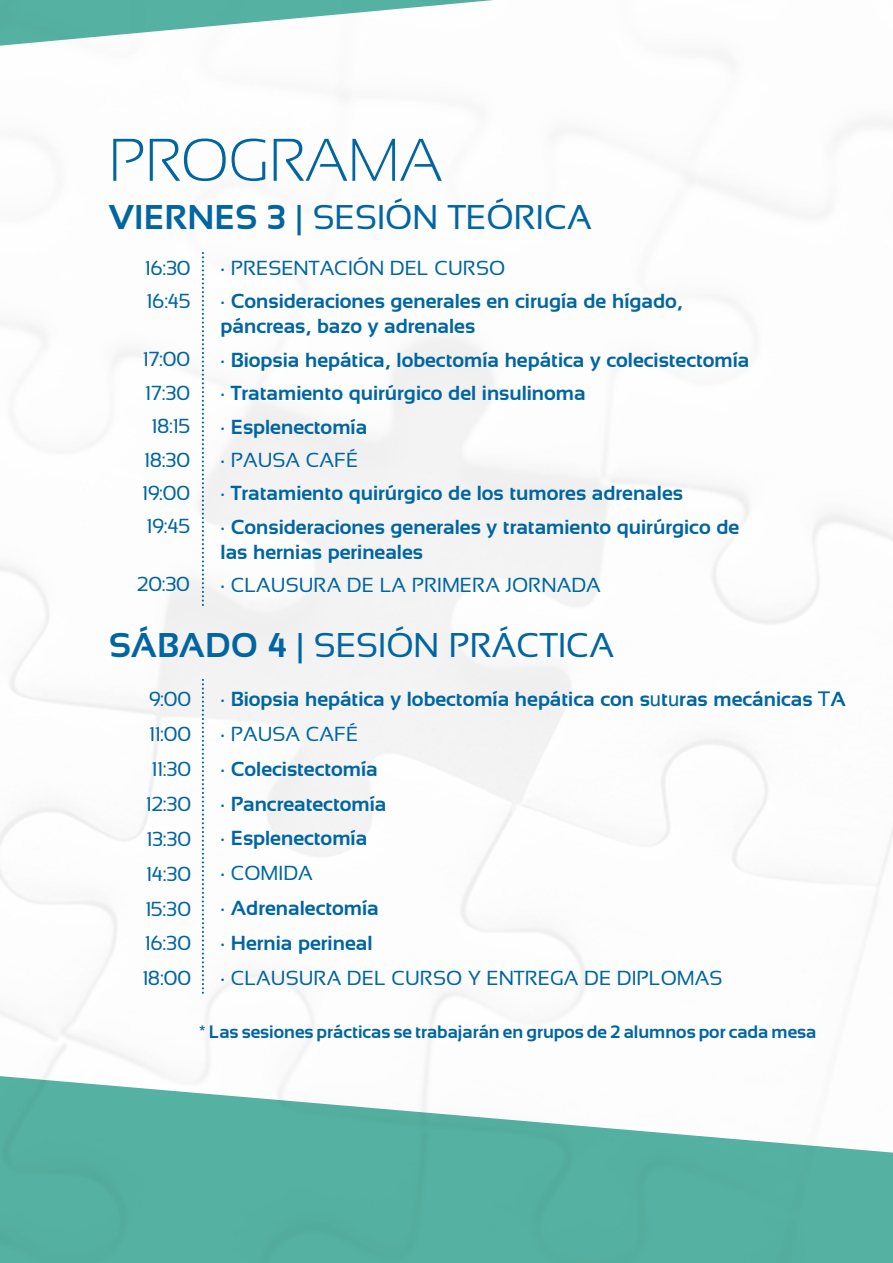
<style>
.page{position:relative;width:893px;height:1263px;background:#fff}
.page>*{position:absolute;margin:0;border:0;box-sizing:border-box;transform-origin:0 0}
.t1{font:300 60px "Sansation";color:#0065a1}
.t2{font:34.35px "Sansation";color:#0065a1}
.t3{font:700 20.4px/33.5px "Sansation";color:#0065a1}
.t4{font:20.4px/34.8px "Sansation";color:#0065a1;text-align:center}
.t5{font:700 18px "Sansation";color:#0065a1}
.s1{font-weight:700}
.s2{font-family:"Helvetica";font-weight:400}
.s3{font-weight:400}
</style>
<div class="page">
<img style="left:0;top:94px;width:893px;height:982px">
<svg style="left:0;top:1076px;width:893px;height:187px;fill:#55b1a1"></svg>
<svg style="left:0;top:0;width:494px;height:46px"></svg>
<svg style="left:202px;top:680px;width:2px;height:316px"></svg>
<svg style="left:202px;top:253px;width:2px;height:354px"></svg>
<h1 class="t1" style="left:109px;top:126px;width:335px">PROGRAMA</h1>
<h2 class="t2" style="left:109px;top:198px;width:485px"><span class="s1">VIERNES 3</span> | SESIÓN TEÓRICA</h2>
<p class="t4" style="left:145px;top:251px;width:47px;line-height:33.5px;text-align:left">16:30<br>16:45</p>
<p class="t4" style="left:142px;top:342px;width:49px;line-height:33.5px">17:00<br>17:30<br>18:15<br>18:30<br>19:00<br>19:45</p>
<p class="t4" style="left:137px;top:567px;width:55px">20:30</p>
<p class="t4" style="left:221px;top:250px;width:286px">· PRESENTACIÓN DEL CURSO</p>
<p class="t3" style="left:221px;top:289px;width:464px;line-height:24.8px">· Consideraciones generales en cirugía de hígado, páncreas, bazo y adrenales</p>
<p class="t3" style="left:221px;top:343px;width:530px">· Biopsia hepática, lobectomía hepática y colecistectomía · Tratamiento quirúrgico del insulinoma<br>· Esplenectomía</p>
<p class="t4" style="left:221px;top:442px;width:139px">· PAUSA CAFÉ</p>
<p class="t3" style="left:221px;top:476px;width:520px">· Tratamiento quirúrgico de los tumores adrenales<br>· Consideraciones generales y tratamiento quirúrgico de</p>
<p class="t3" style="left:221px;top:535px;width:204px">las hernias perineales</p>
<p class="t4" style="left:221px;top:568px;width:382px">· CLAUSURA DE LA PRIMERA JORNADA</p>
<h2 class="t2" style="left:109px;top:625px;width:507px"><span class="s1">SÁBADO 4</span> | SESIÓN PRÁCTICA</h2>
<p class="t4" style="left:142px;top:682px;width:50px">9:00<br>11:00<br>11:30<br>12:30<br>13:30<br>14:30<br>15:30<br>16:30<br>18:00</p>
<p class="t3" style="left:221px;top:681px;width:626px;line-height:35.2px">· Biopsia hepática y lobectomía hepática con s<span class="s2">u</span>t<span class="s2">u</span>ras mecánicas <span class="s2">T</span>A <span class="s3">· PAUSA CAFÉ</span></p>
<p class="t3" style="left:221px;top:751px;width:165px;line-height:34.8px">· Colecistectomía<br>· Pancreatectomía · Esplenectomía</p>
<p class="t4" style="left:221px;top:856px;width:93px">· COMIDA</p>
<p class="t3" style="left:221px;top:891px;width:158px;line-height:34.8px">· Adrenalectomía · Hernia perineal</p>
<p class="t4" style="left:221px;top:960px;width:501px">· CLAUSURA DEL CURSO Y ENTREGA DE DIPLOMAS</p>
<p class="t5" style="left:199px;top:1021px;width:619px">* Las sesiones prácticas se trabajarán en grupos de 2 alumnos por cada mesa</p>
</div>
